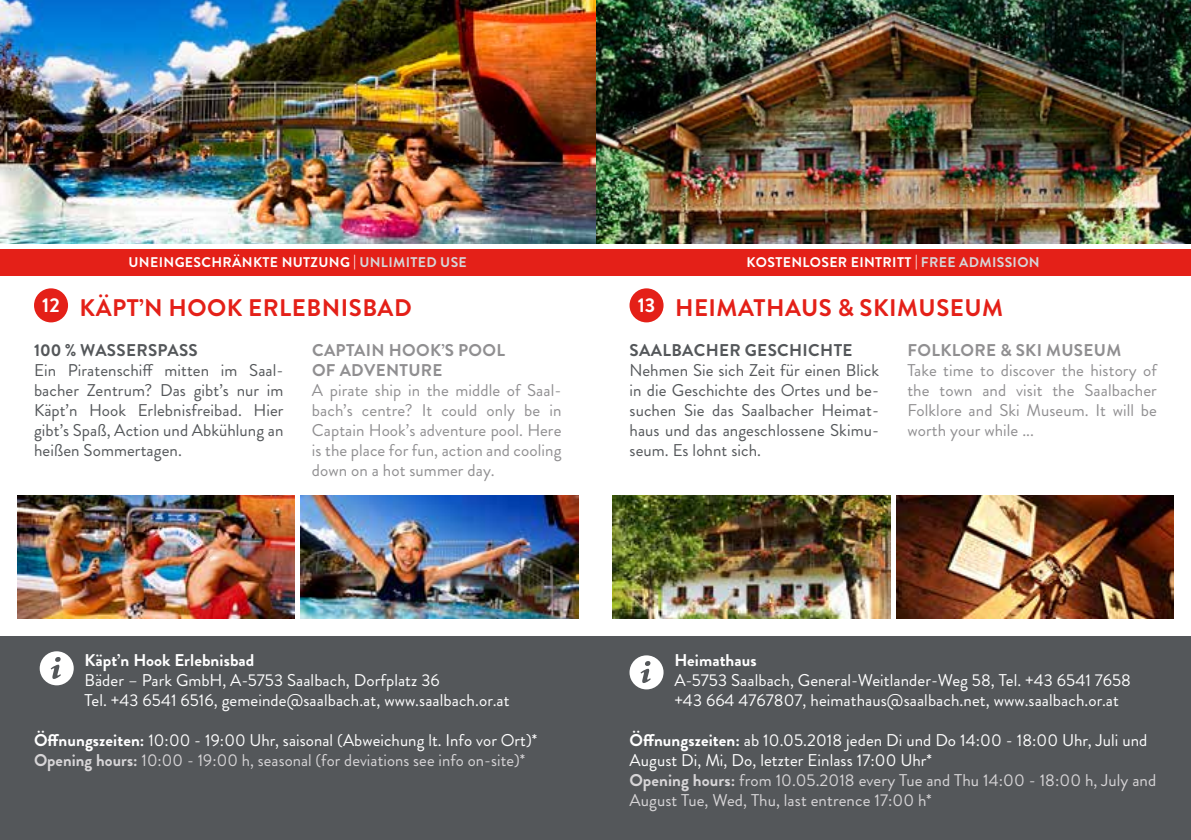
<style>
.page{position:relative;width:1191px;height:840px;background:#fff}
.page>*{position:absolute;margin:0;border:0;box-sizing:border-box;transform-origin:0 0}
.t1{font:700 24px "Brandon Grotesque";letter-spacing:.02em;color:#e42018}
.t2{font:700 20px "Brandon Grotesque";color:#fff}
.t3{font:17px/20px "Brandon Grotesque";letter-spacing:.005em;color:#d7d5d7}
.t4{font:17px/20px "Brandon Grotesque";letter-spacing:.005em;color:#54575a;text-align:justify}
.t5{font:17px/20px "Brandon Grotesque";letter-spacing:.005em;color:#908f91;text-align:justify}
.t6{font:17px/20px "Brandon Grotesque";letter-spacing:.005em;color:#fff}
.t7{font:700 17px/20px "Brandon Grotesque";letter-spacing:.02em;color:#908f91}
.t8{font:700 17px "Brandon Grotesque";letter-spacing:.02em;color:#54575a}
.t9{font:700 17px "Brandon Grotesque";letter-spacing:.005em;color:#fff}
.t10{font:700 14px "Brandon Grotesque";letter-spacing:.025em;color:#fff}
.s1{color:#d7d5d7}
.s2{font-weight:700;color:#fff}
.s3{color:#fff}
.s4{font-weight:700}
</style>
<div class="page">
<img style="left:612px;top:495px;width:278px;height:123px">
<img style="left:896px;top:495px;width:278px;height:123px">
<div style="left:595px;top:636px;width:596px;height:203px;background:#54575a"></div>
<img style="left:595px;top:0;width:596px;height:243px">
<svg style="left:629px;top:655px;width:34px;height:34px"></svg>
<div style="left:595px;top:249px;width:596px;height:27px;background:#e42018"></div>
<div style="left:629px;top:288px;width:34px;height:34px;background:#e42018;border-radius:50%"></div>
<img style="left:0;top:0;width:595px;height:243px">
<img style="left:17px;top:495px;width:278px;height:123px">
<img style="left:300px;top:495px;width:278px;height:123px">
<div style="left:0;top:636px;width:595px;height:203px;background:#54575a"></div>
<svg style="left:40px;top:651px;width:34px;height:34px"></svg>
<div style="left:0;top:249px;width:595px;height:27px;background:#e42018"></div>
<div style="left:34px;top:288px;width:34px;height:34px;background:#e42018;border-radius:50%"></div>
<p class="t10" style="left:129px;top:252px;width:340px">UNEINGESCHRÄNKTE NUTZUNG | <span class="s1">UNLIMITED USE</span></p>
<p class="t10" style="left:746px;top:252px;width:295px">KOSTENLOSER EINTRITT | <span class="s1">FREE ADMISSION</span></p>
<p class="t2" style="left:42px;top:291px;width:19px">12</p>
<h1 class="t1" style="left:80px;top:290px;width:334px">KÄPT’N HOOK ERLEBNISBAD</h1>
<p class="t2" style="left:638px;top:291px;width:19px">13</p>
<h1 class="t1" style="left:675px;top:290px;width:329px">HEIMATHAUS &amp; SKIMUSEUM</h1>
<p class="t8" style="left:34px;top:338px;width:165px">100 % WASSERSPASS</p>
<p class="t4" style="left:34px;top:360px;width:251px">Ein Piratenschiff mitten im Saal&shy;bacher Zentrum? Das gibt’s nur im Käpt’n Hook Erlebnisfreibad. Hier gibt’s Spaß, Action und Abkühlung an heißen Sommertagen.</p>
<p class="t7" style="left:312px;top:340px;width:194px">CAPTAIN HOOK’S POOL<br>OF ADVENTURE</p>
<p class="t5" style="left:312px;top:380px;width:251px">A pirate ship in the middle of Saal&shy;bach’s centre? It could only be in Captain Hook’s adventure pool. Here is the place for fun, action and cooling down on a hot summer day.</p>
<p class="t8" style="left:629px;top:338px;width:224px">SAALBACHER GESCHICHTE</p>
<p class="t4" style="left:629px;top:360px;width:251px">Nehmen Sie sich Zeit für einen Blick in die Geschichte des Ortes und be&shy;suchen Sie das Saalbacher Heimat&shy;haus und das angeschlossene Skimu&shy;seum. Es lohnt sich.</p>
<p class="t7" style="left:907px;top:340px;width:215px">FOLKLORE &amp; SKI MUSEUM</p>
<p class="t5" style="left:907px;top:360px;width:251px">Take time to discover the history of the town and visit the Saalbacher Folklore and Ski Museum. It will be worth your while ...</p>
<p class="t9" style="left:85px;top:647px;width:171px">Käpt’n Hook Erlebnisbad</p>
<p class="t6" style="left:85px;top:669px;width:426px">Bäder – Park GmbH, A-5753 Saalbach, Dorfplatz 36<br>Tel. +43 6541 6516, gemeinde@saalbach.at, www.saalbach.or.at</p>
<p class="t3" style="left:34px;top:729px;width:505px"><span class="s2">Öffnungszeiten:</span> <span class="s3">10:00 - 19:00 Uhr, saisonal (Abweichung lt. Info vor Ort)*<br></span><span class="s4">Opening hours:</span> 10:00 - 19:00 h, seasonal (for deviations see info on-site)*</p>
<p class="t9" style="left:674px;top:647px;width:84px">Heimathaus</p>
<p class="t6" style="left:674px;top:669px;width:458px">A-5753 Saalbach, General-Weitlander-Weg 58, Tel. +43 6541 7658 +43 664 4767807, heimathaus@saalbach.net, www.saalbach.or.at</p>
<p class="t3" style="left:629px;top:729px;width:528px"><span class="s2">Öffnungszeiten:</span> <span class="s3">ab 10.05.2018 jeden Di und Do 14:00 - 18:00 Uhr, Juli und August Di, Mi, Do, letzter Einlass 17:00 Uhr*<br></span><span class="s4">Opening hours:</span> from 10.05.2018 every Tue and Thu 14:00 - 18:00 h, July and August Tue, Wed, Thu, last entrence 17:00 h*</p>
</div>
